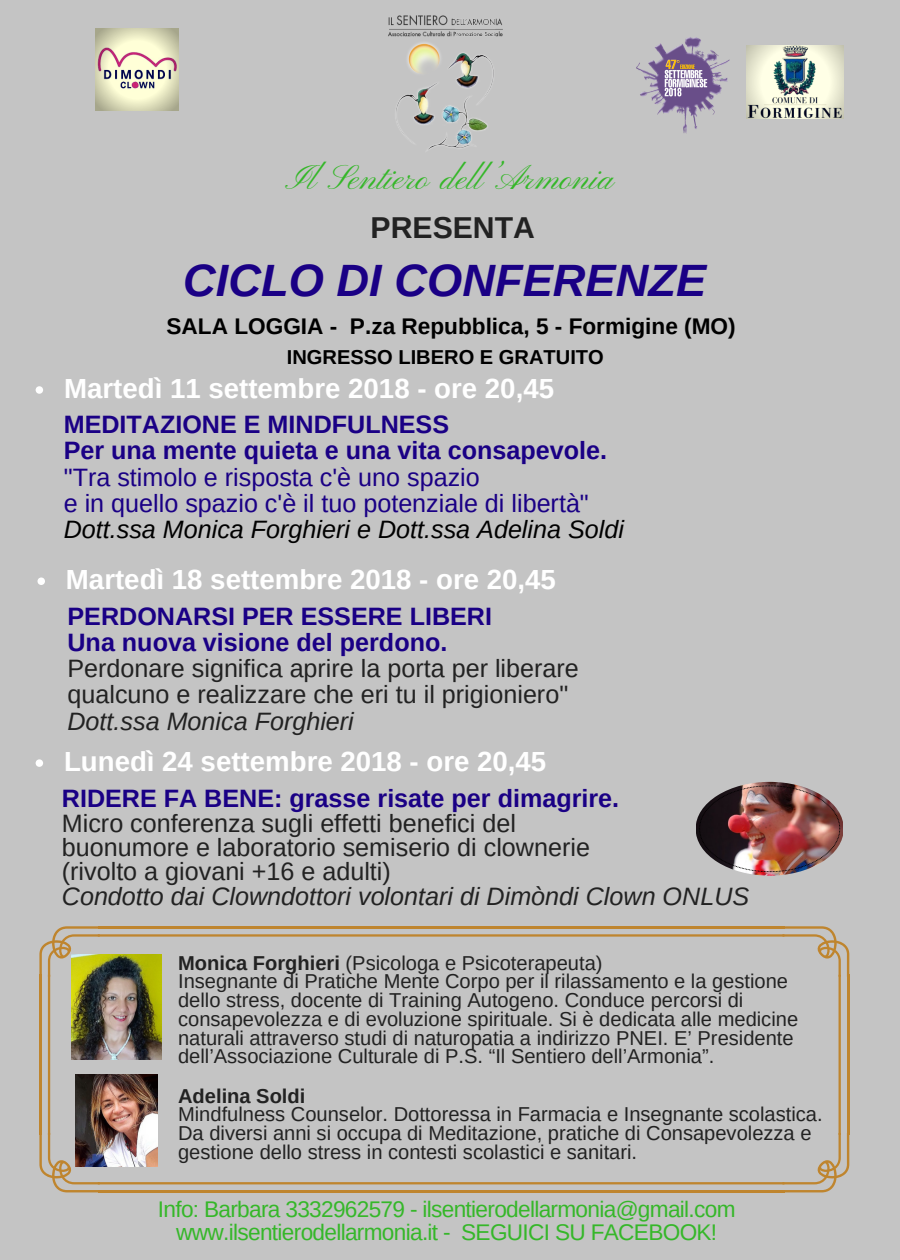
<style>
.page{position:relative;width:900px;height:1260px;background:#c4c4c4}
.page>*{position:absolute;margin:0;border:0;box-sizing:border-box;transform-origin:0 0}
.t1{font:italic 700 45.25px "Arimo";color:#1a0085}
.t2{font:35.25px "Pinyon Script";color:#35b729}
.t3{font:700 30.25px "Arimo";color:#222}
.t4{font:700 27.75px "Arimo";color:#fff}
.t5{font:25.25px/24.5px "Arimo";color:#222}
.t6{font:700 25.25px/26.2px "Arimo";color:#1a0085}
.t7{font:25.25px/26.2px "Arimo";color:#1a0085}
.t8{font:italic 25.25px "Arimo";color:#222}
.t9{font:italic 25.25px "Arimo";color:#000}
.t10{font:22.75px/22.5px "Arimo";letter-spacing:-.03em;color:#35b729;text-align:center}
.t11{font:700 22.75px "Arimo";color:#000}
.t12{font:20px/18.8px "Arimo";color:#222}
.t13{font:700 20px "Arimo";color:#000}
.t14{font:700 20px "Arimo";color:#222}
.s1{font-weight:700}
</style>
<div class="page">
<svg style="left:39px;top:926px;width:810px;height:266px"></svg>
<img style="left:636px;top:37px;width:94px;height:96px">
<img style="left:75px;top:1074px;width:83px;height:92px">
<svg style="left:38px;top:578px;width:7px;height:7px"></svg>
<svg style="left:36px;top:386px;width:7px;height:8px"></svg>
<svg style="left:36px;top:759px;width:7px;height:8px"></svg>
<svg style="left:96px;top:28px;width:82px;height:83px;background:#d7d0b8"></svg>
<img style="left:71px;top:954px;width:90px;height:105px">
<img style="left:697px;top:782px;width:146px;height:94px">
<img style="left:699px;top:785px;width:141px;height:87px">
<img style="left:746px;top:45px;width:98px;height:73px">
<img style="left:388px;top:15px;width:115px;height:136px">
<h2 class="t2" style="left:291px;top:159px;width:326px">Il Sentiero del ’Armonia</h2>
<h3 class="t3" style="left:371px;top:211px;width:166px">PRESENTA</h3>
<h1 class="t1" style="left:183px;top:255px;width:525px">CICLO DI CONFERENZE</h1>
<p class="t11" style="left:167px;top:313px;width:571px">SALA LOGGIA - P.za Repubblica, 5 - Formigine (MO)</p>
<p class="t13" style="left:287px;top:346px;width:319px">INGRESSO LIBERO E GRATUITO</p>
<h3 class="t4" style="left:64px;top:372px;width:492px">Martedì 11 settembre 2018 - ore 20,45</h3>
<p class="t6" style="left:64px;top:411px;width:545px">MEDITAZIONE E MINDFULNESS<br>Per una mente quieta e una vita consapevole.</p>
<p class="t7" style="left:64px;top:464px;width:527px">"Tra stimolo e risposta c'è uno spazio<br>e in quello spazio c'è il tuo potenziale di libertà"</p>
<p class="t9" style="left:64px;top:515px;width:562px">Dott.ssa Monica Forghieri e Dott.ssa Adelina Soldi</p>
<h3 class="t4" style="left:66px;top:564px;width:492px">Martedì 18 settembre 2018 - ore 20,45</h3>
<p class="t6" style="left:68px;top:603px;width:426px">PERDONARSI PER ESSERE LIBERI<br>Una nuova visione del perdono.</p>
<p class="t5" style="left:68px;top:655px;width:513px;line-height:26.2px">Perdonare significa aprire la porta per liberare qualcuno e realizzare che eri tu il prigioniero"</p>
<p class="t8" style="left:68px;top:707px;width:288px">Dott.ssa Monica Forghieri</p>
<h3 class="t4" style="left:64px;top:746px;width:484px">Lunedì 24 settembre 2018 - ore 20,45</h3>
<p class="t6" style="left:62px;top:785px;width:559px">RIDERE FA BENE: grasse risate per dimagrire.</p>
<p class="t5" style="left:62px;top:811px;width:530px">Micro conferenza sugli effetti benefici del buonumore e laboratorio semiserio di clownerie (rivolto a giovani +16 e adulti)</p>
<p class="t8" style="left:62px;top:882px;width:689px">Condotto dai Clowndottori volontari di Dimòndi Clown ONLUS</p>
<p class="t12" style="left:178px;top:953px;width:622px"><span class="s1">Monica Forghieri</span> (Psicologa e Psicoterapeuta)<br>Insegnante di Pratiche Mente Corpo per il rilassamento e la gestione dello stress, docente di Training Autogeno. Conduce percorsi di consapevolezza e di evoluzione spirituale. Si è dedicata alle medicine naturali attraverso studi di naturopatia a indirizzo PNEI. E’ Presidente dell’Associazione Culturale di P.S. “Il Sentiero dell’Armonia”.</p>
<p class="t14" style="left:178px;top:1084px;width:129px">Adelina Soldi</p>
<p class="t12" style="left:178px;top:1105px;width:646px">Mindfulness Counselor. Dottoressa in Farmacia e Insegnante scolastica.<br>Da diversi anni si occupa di Meditazione, pratiche di Consapevolezza e gestione dello stress in contesti scolastici e sanitari.</p>
<p class="t10" style="left:158px;top:1198px;width:579px">Info: Barbara 3332962579 - ilsentierodellarmonia@gmail.com www.ilsentierodellarmonia.it - SEGUICI SU FACEBOOK!</p>
</div>
